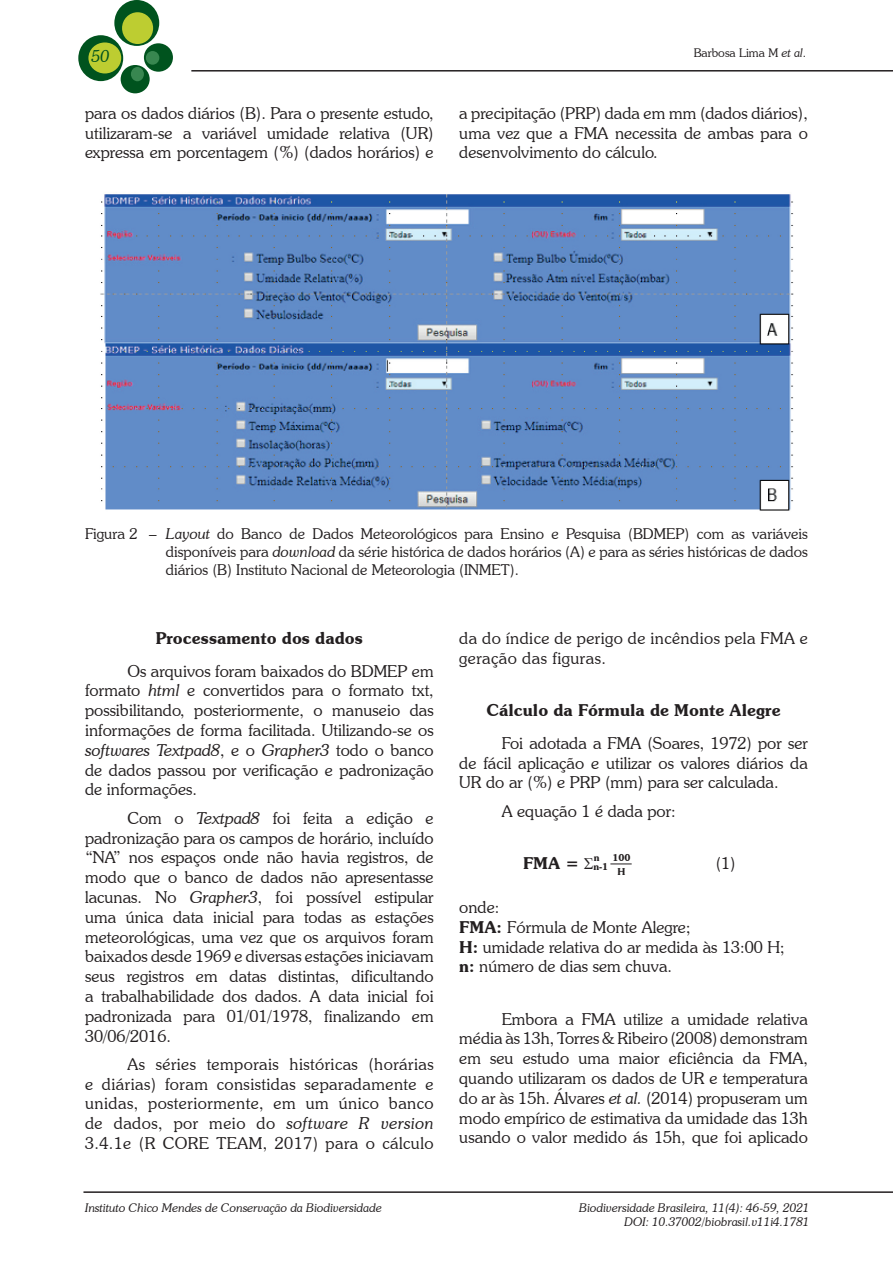
<style>
.page{position:relative;width:893px;height:1263px;background:#fff}
.page>*{position:absolute;margin:0;border:0;box-sizing:border-box;transform-origin:0 0}
.texto{font:300 16.5px/19.8px "Souvenir IT Cby BT";color:#231f20;text-align:justify}
.texto-2{font:300 16.5px/19.8px "Souvenir IT Cby BT";letter-spacing:.025em;color:#231f20}
.titulo_2{font:600 16.5px "Souvenir IT Cby BT";color:#231f20}
.texto-3{font:600 16.5px "Souvenir IT Cby BT";color:#231f20}
.t1{font:italic 300 16.5px "Souvenir IT Cby BT";color:#00531e}
.figura{font:300 15px/18px "Souvenir IT Cby BT";color:#231f20;text-align:justify}
.t2{font:italic 300 12px/14.4px "Souvenir IT Cby BT";color:#231f20;text-align:right}
.t3{font:300 12px "Souvenir IT Cby BT";color:#231f20}
.texto-4{font:600 9.6px "Souvenir IT Cby BT";color:#231f20}
.s1{font-style:italic}
.s2{font-weight:600}
</style>
<div class="page">
<div style="left:114px;top:0;width:45px;height:46px;background:#00531e;border-radius:50%"></div>
<div style="left:78px;top:35px;width:45px;height:46px;background:#00531e;border-radius:50%"></div>
<div style="left:144px;top:43px;width:29px;height:29px;background:#00531e;border-radius:50%"></div>
<div style="left:121px;top:65px;width:29px;height:28px;background:#00531e;border-radius:50%"></div>
<div style="left:122px;top:12px;width:31px;height:32px;background:#bdcd31;border-radius:50%"></div>
<div style="left:88px;top:42px;width:33px;height:31px;background:#bdcd31;border-radius:50%"></div>
<div style="left:146px;top:51px;width:13px;height:14px;background:#388750;border-radius:50%"></div>
<div style="left:131px;top:67px;width:13px;height:14px;background:#388750;border-radius:50%"></div>
<hr style="left:83px;top:1191px;width:810px;height:2px;background:#231f20">
<hr style="left:191px;top:70px;width:702px;height:2px;background:#231f20">
<svg style="left:610px;top:863px;width:22px;height:1px"></svg>
<img style="left:100px;top:194px;width:693px;height:317px">
<p class="t1" style="left:91px;top:46px;width:20px">50</p>
<p class="texto" style="left:85px;top:103px;width:350px">para os dados diários (B). Para o presente estudo, utilizaram-se a variável umidade relativa (UR) expressa em porcentagem (%) (dados horários) e</p>
<p class="t3" style="left:694px;top:46px;width:114px">Barbosa Lima M <span class="s1">et al</span>.</p>
<p class="texto" style="left:459px;top:103px;width:350px">a precipitação (PRP) dada em mm (dados diários), uma vez que a FMA necessita de ambas para o desenvolvimento do cálculo.</p>
<p class="figura" style="left:166px;top:524px;width:644px;text-indent:-81px">Figura 2 – <span class="s1">Layout</span> do Banco de Dados Meteorológicos para Ensino e Pesquisa (BDMEP) com as variáveis disponíveis para <span class="s1">download</span> da série histórica de dados horários (A) e para as séries históricas de dados diários (B) Instituto Nacional de Meteorologia (INMET).</p>
<p class="titulo_2" style="left:156px;top:628px;width:208px">Processamento dos dados</p>
<p class="texto" style="left:85px;top:661px;width:350px;text-indent:43px">Os arquivos foram baixados do BDMEP em formato <span class="s1">html</span> e convertidos para o formato txt, possibilitando, posteriormente, o manuseio das informações de forma facilitada. Utilizando-se os <span class="s1">softwares Textpad8</span>, e o <span class="s1">Grapher3</span> todo o banco de dados passou por verificação e padronização de informações.</p>
<p class="texto" style="left:85px;top:808px;width:350px;text-indent:43px">Com o <span class="s1">Textpad8</span> foi feita a edição e padronização para os campos de horário, incluído “NA” nos espaços onde não havia registros, de modo que o banco de dados não apresentasse lacunas. No <span class="s1">Grapher3</span>, foi possível estipular uma única data inicial para todas as estações meteorológicas, uma vez que os arquivos foram baixados desde 1969 e diversas estações iniciavam seus registros em datas distintas, dificultando a trabalhabilidade dos dados. A data inicial foi padronizada para 01/01/1978, finalizando em 30/06/2016.</p>
<p class="texto" style="left:85px;top:1054px;width:350px;text-indent:43px">As séries temporais históricas (horárias e diárias) foram consistidas separadamente e unidas, posteriormente, em um único banco de dados, por meio do <span class="s1">software R version </span>3.4.1e (R CORE TEAM, 2017) para o cálculo</p>
<p class="t2" style="left:85px;top:1200px;width:298px">Instituto Chico Mendes de Conservação da Biodiversidade</p>
<p class="texto-2" style="left:459px;top:628px;width:350px">da do índice de perigo de incêndios pela FMA e geração das figuras.</p>
<p class="titulo_2" style="left:486px;top:700px;width:296px">Cálculo da Fórmula de Monte Alegre</p>
<p class="texto" style="left:459px;top:733px;width:350px;text-indent:43px">Foi adotada a FMA (Soares, 1972) por ser de fácil aplicação e utilizar os valores diários da UR do ar (%) e PRP (mm) para ser calculada.</p>
<p class="texto" style="left:502px;top:801px;width:175px">A equação 1 é dada por:</p>
<p class="texto-3" style="left:523px;top:853px;width:58px">FMA =</p>
<p class="texto-4" style="left:594px;top:852px;width:7px">n</p>
<p class="texto-4" style="left:612px;top:851px;width:20px">100</p>
<p class="texto-4" style="left:594px;top:861px;width:16px">n-1</p>
<p class="texto" style="left:716px;top:853px;width:21px">(1)</p>
<p class="texto-4" style="left:617px;top:865px;width:9px">H</p>
<p class="texto" style="left:459px;top:897px;width:42px">onde:</p>
<p class="texto" style="left:459px;top:917px;width:233px"><span class="s2">FMA:</span> Fórmula de Monte Alegre;</p>
<p class="texto" style="left:459px;top:936px;width:327px"><span class="s2">H:</span> umidade relativa do ar medida às 13:00 H;</p>
<p class="texto" style="left:459px;top:956px;width:214px"><span class="s2">n:</span> número de dias sem chuva.</p>
<p class="texto" style="left:459px;top:1009px;width:350px;text-indent:43px">Embora a FMA utilize a umidade relativa média às 13h, Torres &amp; Ribeiro (2008) demonstram em seu estudo uma maior eficiência da FMA, quando utilizaram os dados de UR e temperatura do ar às 15h. Álvares <span class="s1">et al.</span> (2014) propuseram um modo empírico de estimativa da umidade das 13h usando o valor medido ás 15h, que foi aplicado</p>
<p class="t2" style="left:579px;top:1200px;width:232px">Biodiversidade Brasileira, 11(4): 46-59, 2021<br>DOI: 10.37002/biobrasil.v11i4.1781</p>
</div>
